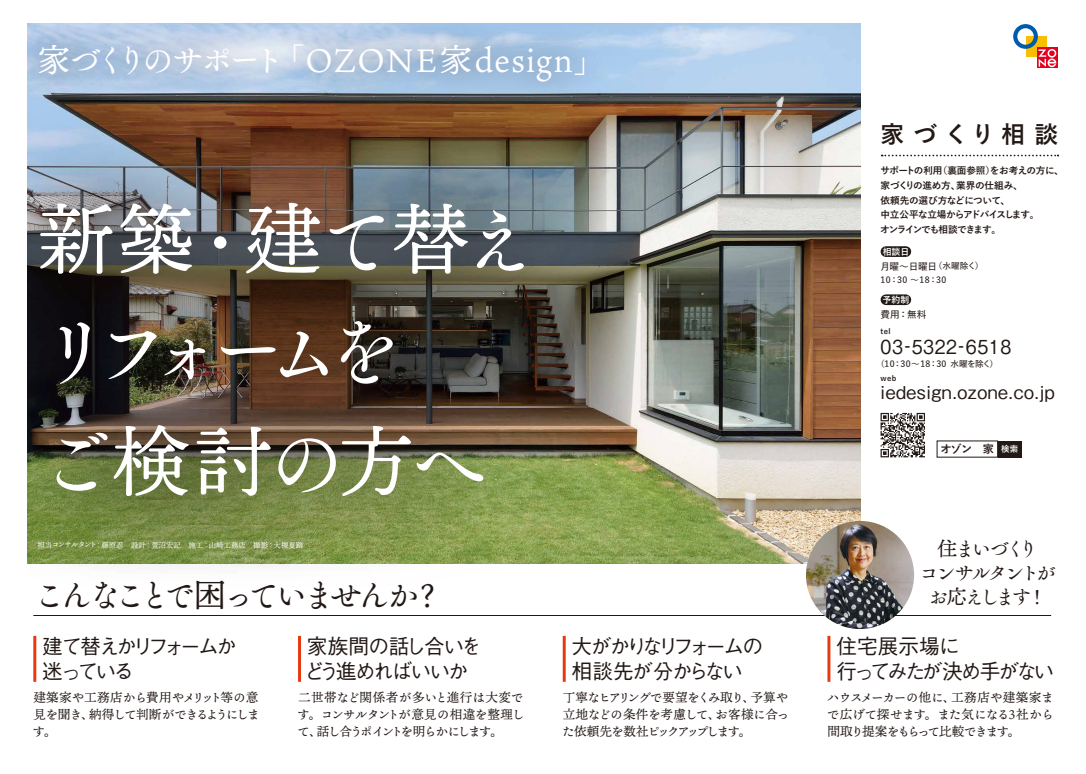
<style>
.page{position:relative;width:1086px;height:774px;background:#fff}
.page>*{position:absolute;margin:0;border:0;box-sizing:border-box;transform-origin:0 0}
.t1{font:77.8px "Ten Mincho Text";color:#fff}
.t2{font:76.2px/111.1px "Tsuku A Old Min Pr 6 M";letter-spacing:-.26em;color:#fff}
.t3{font:32.6px "Ten Mincho Text";letter-spacing:.035em;color:#fff}
.t4{font:31.9px "Tsuku A Old Min Pr 6 M";letter-spacing:-.145em;color:#221815}
.t5{font:700 23.7px "Yu Go Pr 6 N";letter-spacing:.305em;color:#221815}
.t6{font:500 20.7px/25.2px "Gothic BBB Pr 6 N";letter-spacing:-.135em;color:#221815}
.t7{font:500 20.7px/25.2px "Gothic BBB Pr 6 N";letter-spacing:-.09em;color:#221815}
.t8{font:500 20.7px/25.2px "Gothic BBB Pr 6 N";letter-spacing:-.095em;color:#221815}
.t9{font:19.4px/23.7px "Tsuku A Old Min Pr 6 M";letter-spacing:-.17em;color:#221815;text-align:center}
.t10{font:500 19.3px "Gothic BBB Pr 6";letter-spacing:.035em;color:#221815;scale:.9 1}
.t11{font:500 17.8px "Gothic BBB Pr 6";letter-spacing:.03em;color:#221815}
.t12{font:12.6px "Ten Mincho Text";letter-spacing:.025em;color:#221815}
.t13{font:12.2px/17px "Ten Mincho Text";letter-spacing:-.125em;color:#221815}
.t14{font:12.2px "Ten Mincho Text";letter-spacing:-.16em;color:#221815}
.t15{font:12.2px "Ten Mincho Text";letter-spacing:-.205em;color:#221815}
.t16{font:700 11.1px "Yu Go Pr 6 N";color:#221815}
.t17{font:700 9.6px/14.8px "Yu Go Pr 6 N";letter-spacing:-.045em;color:#221815}
.t18{font:600 9.6px "Yu Go Pr 6 N";color:#221815}
.t19{font:700 8.9px "Yu Go Pr 6 N";color:#fff}
.t20{font:600 8.7px "Yu Go Pr 6 N";letter-spacing:.02em;color:#221815}
.t21{font:7.4px "Ten Mincho Text";color:#fff}
.t22{font:700 7.4px "Yu Go Pr 6 N";letter-spacing:.05em;color:#221815}
.s1{font-family:"Tsuku A Old Min Pr 6 M";font-size:31.9px}
.s2{font-family:"Hira Min Pro N W2"}
.s3{font-family:"Tsuku A Old Min Pr 6 M";font-size:76.2px}
.s4{font-family:"Ten Mincho Text";font-size:77.8px}
.s5{font-size:7.2px}
.s6{font-family:"Ten Mincho Text";font-size:32.6px}
.s7{font-size:12.2px}
.s8{font-size:12.6px}
.s9{font-size:8.7px}
.s10{font-size:8.5px;color:#fff}
.s11{font-family:"Ten Mincho Text";font-size:19.8px}
</style>
<div class="page">
<img style="left:611px;top:23px;width:249px;height:540px">
<hr style="left:33px;top:615px;width:1018px;height:1px;background:#221815">
<svg style="left:1037px;top:48px;width:20px;height:20px"></svg>
<svg style="left:1013px;top:24px;width:43px;height:43px"></svg>
<div style="left:0;top:108px;width:611px;height:484px;background:#221815;opacity:.75"></div>
<div style="left:9px;top:15px;width:606px;height:96px;background:#221815;opacity:.75"></div>
<div style="left:11px;top:510px;width:319px;height:69px;background:#221815;opacity:.75"></div>
<hr style="left:33px;top:636px;width:3px;height:46px;background:#e8380d">
<hr style="left:298px;top:636px;width:3px;height:46px;background:#e8380d">
<hr style="left:563px;top:636px;width:3px;height:46px;background:#e8380d">
<hr style="left:827px;top:636px;width:3px;height:46px;background:#e8380d">
<svg style="left:881px;top:155px;width:177px;height:1px"></svg>
<div style="left:886px;top:246px;width:20px;height:11px;background:#221815"></div>
<div style="left:886px;top:294px;width:20px;height:11px;background:#221815"></div>
<div style="left:998px;top:441px;width:23px;height:16px;background:#221815"></div>
<svg style="left:880px;top:413px;width:45px;height:44px"></svg>
<img style="left:806px;top:521px;width:108px;height:108px;border-radius:54px">
<div style="left:0;top:0;width:27px;height:774px;background:#fff"></div>
<div style="left:0;top:0;width:1086px;height:23px;background:#fff"></div>
<h3 class="t3" style="left:38px;top:42px;width:569px">家<span class="s1">づくりのサポート</span><span class="s2">「</span>OZONE家design<span class="s2">」</span></h3>
<h1 class="t1" style="left:38px;top:196px;width:500px">新築・建<span class="s3">て</span>替<span class="s3">え</span></h1>
<h2 class="t2" style="left:38px;top:292px;width:449px">リフォームをご<span class="s4">検討</span>の<span class="s4">方</span>へ</h2>
<p class="t21" style="left:38px;top:541px;width:267px">担当<span class="s5">コンサルタント</span>：藤原忍　設計：萱沼宏記　施工：山崎工務店　撮影：大槻夏路</p>
<h3 class="t4" style="left:33px;top:567px;width:403px">こんなことで<span class="s6">困</span>っていませんか<span class="s6">?</span></h3>
<h3 class="t6" style="left:42px;top:632px;width:196px">建て替えかリフォームか迷っている</h3>
<p class="t12" style="left:33px;top:690px;width:227px">建築家<span class="s7">や</span>工務店<span class="s7">から</span>費用<span class="s7">やメリット</span>等<span class="s7">の</span>意</p>
<p class="t13" style="left:33px;top:706px;width:228px"><span class="s8">見</span>を<span class="s8">聞</span>き<span class="s8">、納得</span>して<span class="s8">判断</span>ができるようにします<span class="s8">。</span></p>
<h3 class="t7" style="left:304px;top:632px;width:179px">家族間の話し合いをどう進めればいいか</h3>
<p class="t12" style="left:298px;top:690px;width:227px">二世帯<span class="s7">など</span>関係者<span class="s7">が</span>多<span class="s7">いと</span>進行<span class="s7">は</span>大変<span class="s7">で</span></p>
<p class="t13" style="left:297px;top:706px;width:228px">す<span class="s8">。</span>コンサルタントが<span class="s8">意見</span>の<span class="s8">相違</span>を<span class="s8">整理</span>して<span class="s8">、話</span>し<span class="s8">合</span>うポイントを<span class="s8">明</span>らかにします<span class="s8">。</span></p>
<h3 class="t6" style="left:571px;top:632px;width:193px">大がかりなリフォームの相談先が分からない</h3>
<p class="t14" style="left:563px;top:690px;width:227px"><span class="s8">丁寧</span>なヒアリングで<span class="s8">要望</span>をくみ<span class="s8">取</span>り<span class="s8">、予算</span>や</p>
<p class="t12" style="left:563px;top:707px;width:228px">立地<span class="s7">などの</span>条件<span class="s7">を</span>考慮<span class="s7">して</span>、<span class="s7">お</span>客様<span class="s7">に</span>合<span class="s7">っ</span></p>
<p class="t15" style="left:562px;top:724px;width:190px">た<span class="s8">依頼先</span>を<span class="s8">数社</span>ピックアップします<span class="s8">。</span></p>
<h3 class="t5" style="left:880px;top:121px;width:179px">家づくり相談</h3>
<p class="t17" style="left:880px;top:163px;width:185px">サポートの利用（裏面参照）をお考えの方に、家づくりの進め方、業界の仕組み、<br>依頼先の選び方などについて、<br>中立公平な立場からアドバイスします。<br>オンラインでも相談できます。</p>
<p class="t19" style="left:882px;top:247px;width:28px">相談⽇</p>
<p class="t18" style="left:880px;top:257px;width:105px">月曜〜⽇曜⽇<span class="s9">（⽔曜除く）</span></p>
<p class="t20" style="left:880px;top:271px;width:67px">10：30 〜18：30</p>
<p class="t19" style="left:882px;top:295px;width:28px">予約制</p>
<p class="t18" style="left:880px;top:305px;width:47px">費用：無料</p>
<p class="t22" style="left:880px;top:327px;width:12px">tel</p>
<h3 class="t10" style="left:880px;top:331px;width:147px">03-5322-6518</h3>
<p class="t20" style="left:876px;top:356px;width:124px">（10：30〜18：30 ⽔曜を除く）</p>
<p class="t22" style="left:880px;top:374px;width:17px">web</p>
<h3 class="t11" style="left:880px;top:378px;width:176px">iedesign.ozone.co.jp</h3>
<p class="t16" style="left:940px;top:443px;width:79px">オゾン　家 <span class="s10">検索</span></p>
<h3 class="t9" style="left:919px;top:536px;width:138px"><span class="s11">住</span>まいづくり<br>コンサルタントがお<span class="s11">応</span>えします<span class="s11">！</span></h3>
<h3 class="t8" style="left:836px;top:632px;width:220px">住宅展示場に<br>行ってみたが決め手がない</h3>
<p class="t13" style="left:827px;top:689px;width:228px;text-align:justify">ハウスメーカーの<span class="s8">他</span>に<span class="s8">、工務店</span>や<span class="s8">建築家</span>まで<span class="s8">広</span>げて<span class="s8">探</span>せます<span class="s8">。</span>また<span class="s8">気</span>になる<span class="s8">３社</span>から<span class="s8">間取</span>り<span class="s8">提案</span>をもらって<span class="s8">比較</span>できます<span class="s8">。</span></p>
</div>
